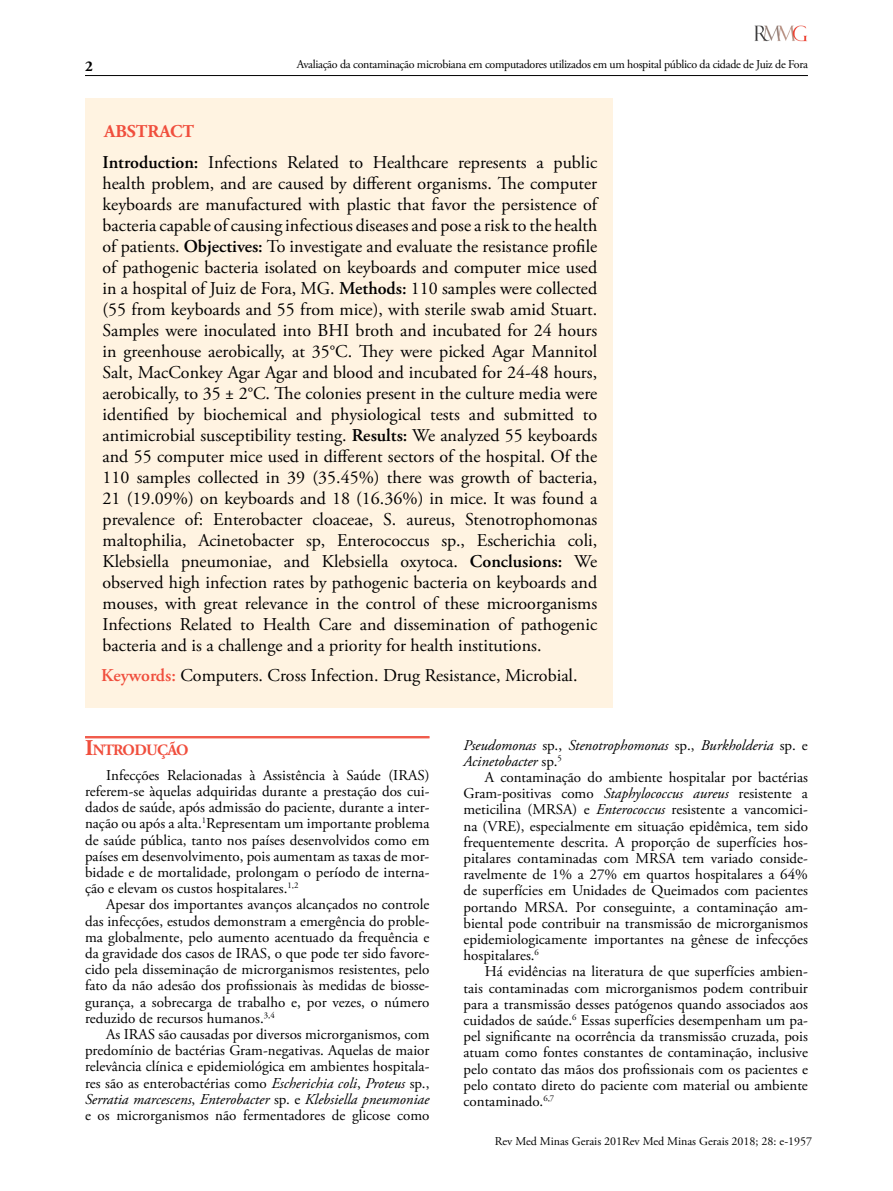
<style>
.page{position:relative;width:893px;height:1191px;background:#fff}
.page>*{position:absolute;margin:0;border:0;box-sizing:border-box;transform-origin:0 0}
.t1{font:18px/21px "Adobe Garamond Pro";color:#000;text-align:justify}
.t2{font:700 18px "Adobe Garamond Pro";color:#f04e3d}
.t3{font:700 15.75px "Adobe Garamond Pro";letter-spacing:-.045em;color:#f04e3d}
.t4{font:15px/16.2px "Adobe Garamond Pro";color:#000;text-align:justify}
.t5{font:italic 15px/16.2px "Adobe Garamond Pro";color:#000}
.t6{font:700 15px "Adobe Garamond Pro";color:#000}
.t7{font:12px "Adobe Garamond Pro";letter-spacing:-.025em;color:#000}
.t8{font:12px "Adobe Garamond Pro";color:#000}
.s1{font-weight:600}
.s2{font-weight:600;color:#f04e3d}
.s3{font-size:22.5px}
.s4{font-style:italic}
.s5{font-style:normal}
</style>
<div class="page">
<hr style="left:85px;top:75px;width:723px;height:1px;background:#000">
<img style="left:755px;top:26px;width:52px;height:16px">
<hr style="left:85px;top:736px;width:344px;height:1px;background:#f04e3d">
<hr style="left:85px;top:737px;width:344px;height:1px;background:#f04e3d">
<div style="left:85px;top:98px;width:527px;height:609px;background:#fff3e1"></div>
<p class="t6" style="left:85px;top:57px;width:9px">2</p>
<p class="t7" style="left:297px;top:57px;width:513px">Avaliação da contaminação microbiana em computadores utilizados em um hospital público da cidade de Juiz de Fora</p>
<p class="t2" style="left:104px;top:121px;width:92px">ABSTRACT</p>
<p class="t1" style="left:103px;top:152px;width:496px"><span class="s1">Introduction:</span> Infections Related to Healthcare represents a public health problem, and are caused by different organisms. The computer keyboards are manufactured with plastic that favor the persistence of bacteria capable of causing infectious diseases and pose a risk to the health of patients. <span class="s1">Objectives:</span> To investigate and evaluate the resistance profile of pathogenic bacteria isolated on keyboards and computer mice used in a hospital of Juiz de Fora, MG. <span class="s1">Methods:</span> 110 samples were collected (55 from keyboards and 55 from mice), with sterile swab amid Stuart.<br>Samples were inoculated into BHI broth and incubated for 24 hours in greenhouse aerobically, at 35°C. They were picked Agar Mannitol Salt, MacConkey Agar Agar and blood and incubated for 24-48 hours, aerobically, to 35 ± 2°C. The colonies present in the culture media were identified by biochemical and physiological tests and submitted to antimicrobial susceptibility testing. <span class="s1">Results:</span> We analyzed 55 keyboards and 55 computer mice used in different sectors of the hospital. Of the 110 samples collected in 39 (35.45%) there was growth of bacteria, 21 (19.09%) on keyboards and 18 (16.36%) in mice. It was found a prevalence of: Enterobacter cloaceae, S. aureus, Stenotrophomonas maltophilia, Acinetobacter sp, Enterococcus sp., Escherichia coli, Klebsiella pneumoniae, and Klebsiella oxytoca. <span class="s1">Conclusions:</span> We observed high infection rates by pathogenic bacteria on keyboards and mouses, with great relevance in the control of these microorganisms Infections Related to Health Care and dissemination of pathogenic bacteria and is a challenge and a priority for health institutions.</p>
<p class="t1" style="left:101px;top:665px;width:478px"><span class="s2">Keywords:</span> Computers. Cross Infection. Drug Resistance, Microbial.</p>
<p class="t3" style="left:85px;top:741px;width:105px"><span class="s3">I</span>NTRODUÇÃO</p>
<p class="t4" style="left:85px;top:767px;width:346px;text-indent:21px">Infecções Relacionadas à Assistência à Saúde (IRAS) referem-se àquelas adquiridas durante a prestação dos cui&shy;dados de saúde, após admissão do paciente, durante a inter&shy;nação ou após a alta.<sup>1</sup>Representam um importante problema de saúde pública, tanto nos países desenvolvidos como em países em desenvolvimento, pois aumentam as taxas de mor&shy;bidade e de mortalidade, prolongam o período de interna&shy;ção e elevam os custos hospitalares.<sup>1,2</sup></p>
<p class="t4" style="left:85px;top:897px;width:346px;text-indent:21px">Apesar dos importantes avanços alcançados no controle das infecções, estudos demonstram a emergência do proble&shy;ma globalmente, pelo aumento acentuado da frequência e da gravidade dos casos de IRAS, o que pode ter sido favore&shy;cido pela disseminação de microrganismos resistentes, pelo fato da não adesão dos profissionais às medidas de biosse&shy;gurança, a sobrecarga de trabalho e, por vezes, o número reduzido de recursos humanos.<sup>3,4</sup></p>
<p class="t4" style="left:85px;top:1026px;width:346px;text-indent:21px">As IRAS são causadas por diversos microrganismos, com predomínio de bactérias Gram-negativas. Aquelas de maior relevância clínica e epidemiológica em ambientes hospitala&shy;res são as enterobactérias como <span class="s4">Escherichia coli</span>, <span class="s4">Proteus</span> sp., <span class="s4">Serratia marcescens</span>, <span class="s4">Enterobacter</span> sp. e <span class="s4">Klebsiella pneumoniae </span>e os microrganismos não fermentadores de glicose como</p>
<p class="t5" style="left:463px;top:737px;width:346px">Pseudomonas <span class="s5">sp.,</span> Stenotrophomonas <span class="s5">sp.,</span> Burkholderia <span class="s5">sp. e<br></span>Acinetobacter <span class="s5">sp.</span><sup>5</sup></p>
<p class="t4" style="left:463px;top:769px;width:346px;text-indent:21px">A contaminação do ambiente hospitalar por bactérias Gram-positivas como <span class="s4">Staphylococcus aureus</span> resistente a meticilina (MRSA) e <span class="s4">Enterococcus</span> resistente a vancomici&shy;na (VRE), especialmente em situação epidêmica, tem sido frequentemente descrita. A proporção de superfícies hos&shy;pitalares contaminadas com MRSA tem variado conside&shy;ravelmente de 1% a 27% em quartos hospitalares a 64% de superfícies em Unidades de Queimados com pacientes portando MRSA. Por conseguinte, a contaminação am&shy;biental pode contribuir na transmissão de microrganismos epidemiologicamente importantes na gênese de infecções hospitalares.<sup>6</sup></p>
<p class="t4" style="left:463px;top:964px;width:346px;text-indent:21px">Há evidências na literatura de que superfícies ambien&shy;tais contaminadas com microrganismos podem contribuir para a transmissão desses patógenos quando associados aos cuidados de saúde.<sup>6</sup> Essas superfícies desempenham um pa&shy;pel significante na ocorrência da transmissão cruzada, pois atuam como fontes constantes de contaminação, inclusive pelo contato das mãos dos profissionais com os pacientes e pelo contato direto do paciente com material ou ambiente contaminado.<sup>6,7</sup></p>
<p class="t8" style="left:495px;top:1133px;width:319px">Rev Med Minas Gerais 201Rev Med Minas Gerais 2018; 28: e-1957</p>
</div>
